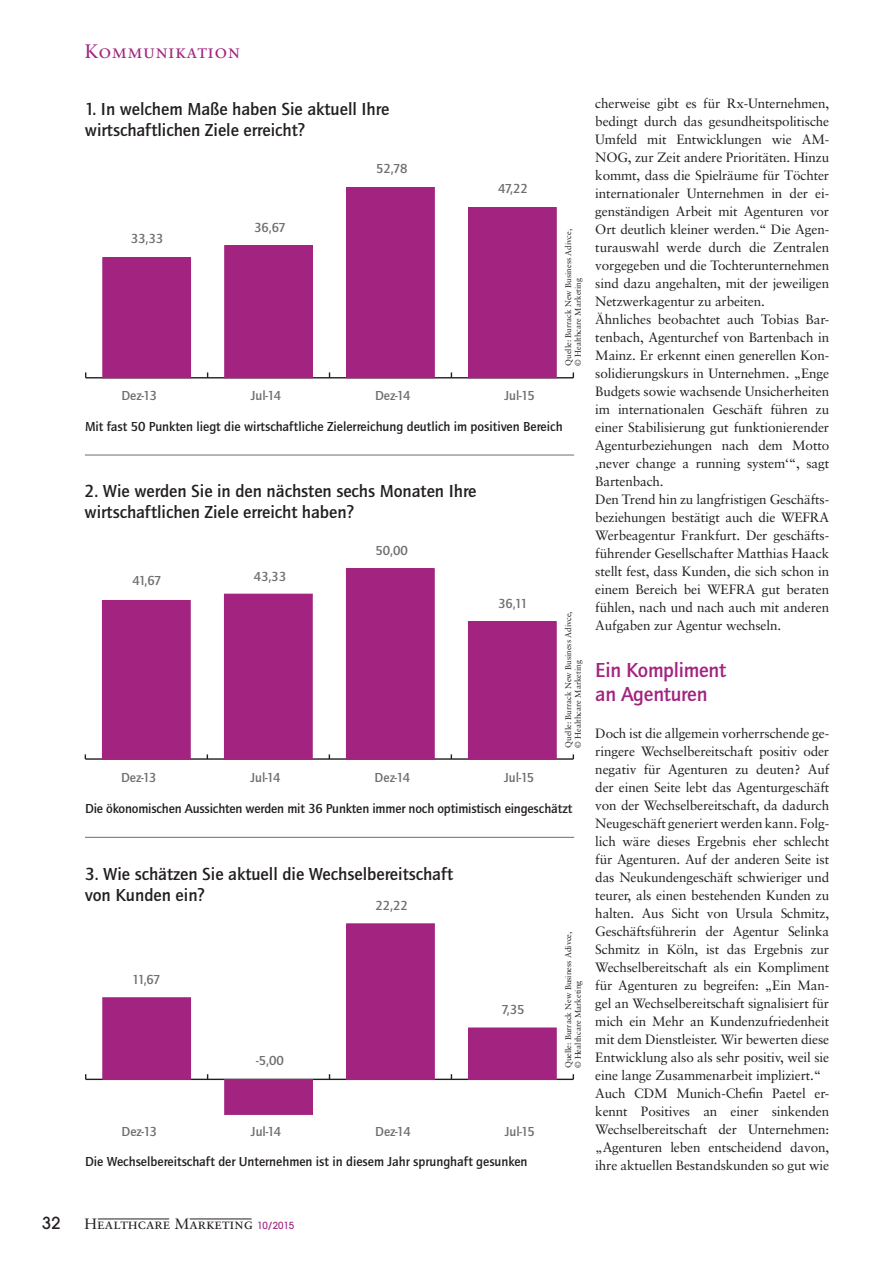
<style>
.page{position:relative;width:893px;height:1263px;background:#fff}
.page>*{position:absolute;margin:0;border:0;box-sizing:border-box;transform-origin:0 0}
.t1{font:500 21px/24px "Quay Sans ITC Std";letter-spacing:-.01em;color:#a22480}
.t2{font:19.5px "Sabon Roman SC";letter-spacing:.025em;color:#a22480}
.t3{font:500 18px/21px "Quay Sans ITC Std";color:#231f20}
.t4{font:500 16.5px "Avant Garde";color:#231f20}
.t5{font:15px "Sabon Roman SC";color:#231f20}
.t6{font:13.5px/18px "Sabon";letter-spacing:-.01em;color:#231f20}
.t7{font:500 13.5px "Quay Sans ITC Std";color:#231f20}
.t8{font:500 13.5px "Quay Sans ITC Std";color:#6d6e70}
.t9{font:8.25px/9.8px "Sabon";color:#231f20}
.s1{font-family:"Avant Garde";font-weight:500;font-size:9.75px;color:#a22480}
</style>
<div class="page">
<hr style="left:98px;top:1219px;width:71px;height:1px;background:#231f20">
<hr style="left:190px;top:1219px;width:62px;height:1px;background:#231f20">
<hr style="left:86px;top:377px;width:487px;height:1px;background:#231f20">
<div style="left:103px;top:258px;width:88px;height:120px;background:#a22480"></div>
<div style="left:102px;top:257px;width:89px;height:121px;border:1px solid #a22480"></div>
<div style="left:225px;top:246px;width:87px;height:132px;background:#a22480"></div>
<div style="left:224px;top:245px;width:89px;height:133px;border:1px solid #a22480"></div>
<div style="left:347px;top:188px;width:87px;height:190px;background:#a22480"></div>
<div style="left:346px;top:187px;width:89px;height:191px;border:1px solid #a22480"></div>
<div style="left:468px;top:208px;width:88px;height:170px;background:#a22480"></div>
<div style="left:468px;top:207px;width:89px;height:171px;border:1px solid #a22480"></div>
<hr style="left:85px;top:758px;width:488px;height:2px;background:#231f20">
<div style="left:102px;top:600px;width:88px;height:159px;background:#a22480"></div>
<div style="left:102px;top:600px;width:89px;height:159px;border:1px solid #a22480"></div>
<div style="left:224px;top:594px;width:88px;height:165px;background:#a22480"></div>
<div style="left:224px;top:594px;width:89px;height:165px;border:1px solid #a22480"></div>
<div style="left:346px;top:569px;width:88px;height:190px;background:#a22480"></div>
<div style="left:346px;top:568px;width:89px;height:191px;border:1px solid #a22480"></div>
<div style="left:468px;top:622px;width:88px;height:137px;background:#a22480"></div>
<div style="left:468px;top:621px;width:89px;height:138px;border:1px solid #a22480"></div>
<hr style="left:86px;top:1079px;width:487px;height:1px;background:#231f20">
<div style="left:103px;top:998px;width:88px;height:81px;background:#a22480"></div>
<div style="left:102px;top:997px;width:89px;height:83px;border:1px solid #a22480"></div>
<div style="left:225px;top:1080px;width:87px;height:34px;background:#a22480"></div>
<div style="left:224px;top:1079px;width:89px;height:36px;border:1px solid #a22480"></div>
<div style="left:347px;top:924px;width:87px;height:155px;background:#a22480"></div>
<div style="left:346px;top:923px;width:89px;height:157px;border:1px solid #a22480"></div>
<div style="left:468px;top:1028px;width:88px;height:51px;background:#a22480"></div>
<div style="left:468px;top:1028px;width:89px;height:52px;border:1px solid #a22480"></div>
<hr style="left:85px;top:837px;width:489px;height:1px;background:#6d6e70">
<hr style="left:85px;top:455px;width:489px;height:1px;background:#6d6e70">
<h2 class="t2" style="left:85px;top:43px;width:156px">Kommunikation</h2>
<h3 class="t3" style="left:85px;top:99px;width:306px">1. In welchem Maße haben Sie aktuell Ihre wirtschaftlichen Ziele erreicht?</h3>
<p class="t8" style="left:131px;top:234px;width:34px">33,33</p>
<p class="t8" style="left:254px;top:222px;width:33px">36,67</p>
<p class="t8" style="left:376px;top:164px;width:33px">52,78</p>
<p class="t8" style="left:498px;top:184px;width:31px">47,22</p>
<p class="t8" style="left:121px;top:390px;width:37px">Dez-13</p>
<p class="t8" style="left:251px;top:390px;width:32px">Jul-14</p>
<p class="t8" style="left:375px;top:390px;width:37px">Dez-14</p>
<p class="t8" style="left:504px;top:390px;width:32px">Jul-15</p>
<p class="t9" style="left:564px;top:366px;width:138px;rotate:-90deg">Quelle: Burrack New Business Adivce, © Healthcare Marketing</p>
<p class="t7" style="left:85px;top:421px;width:479px">Mit fast 50 Punkten liegt die wirtschaftliche Zielerreichung deutlich im positiven Bereich</p>
<h3 class="t3" style="left:85px;top:481px;width:393px">2. Wie werden Sie in den nächsten sechs Monaten Ihre wirtschaftlichen Ziele erreicht haben?</h3>
<p class="t8" style="left:132px;top:575px;width:31px">41,67</p>
<p class="t8" style="left:254px;top:571px;width:34px">43,33</p>
<p class="t8" style="left:375px;top:545px;width:34px">50,00</p>
<p class="t8" style="left:498px;top:599px;width:31px">36,11</p>
<p class="t8" style="left:121px;top:772px;width:37px">Dez-13</p>
<p class="t8" style="left:250px;top:772px;width:32px">Jul-14</p>
<p class="t8" style="left:375px;top:772px;width:37px">Dez-14</p>
<p class="t8" style="left:504px;top:772px;width:32px">Jul-15</p>
<p class="t9" style="left:564px;top:748px;width:138px;rotate:-90deg">Quelle: Burrack New Business Adivce, © Healthcare Marketing</p>
<p class="t7" style="left:85px;top:803px;width:489px">Die ökonomischen Aussichten werden mit 36 Punkten immer noch optimistisch eingeschätzt</p>
<h3 class="t3" style="left:85px;top:864px;width:370px">3. Wie schätzen Sie aktuell die Wechselbereitschaft von Kunden ein?</h3>
<p class="t8" style="left:375px;top:901px;width:34px">22,22</p>
<p class="t8" style="left:132px;top:975px;width:30px">11,67</p>
<p class="t8" style="left:256px;top:1056px;width:29px">-5,00</p>
<p class="t8" style="left:501px;top:1005px;width:25px">7,35</p>
<p class="t8" style="left:122px;top:1126px;width:37px">Dez-13</p>
<p class="t8" style="left:251px;top:1126px;width:32px">Jul-14</p>
<p class="t8" style="left:375px;top:1126px;width:37px">Dez-14</p>
<p class="t8" style="left:505px;top:1126px;width:32px">Jul-15</p>
<p class="t7" style="left:85px;top:1157px;width:444px">Die Wechselbereitschaft der Unternehmen ist in diesem Jahr sprunghaft gesunken</p>
<p class="t9" style="left:564px;top:1068px;width:138px;rotate:-90deg">Quelle: Burrack New Business Adivce, © Healthcare Marketing</p>
<p class="t6" style="left:595px;top:96px;width:235px">cherweise gibt es für Rx-Unternehmen, bedingt durch das gesundheitspolitische Umfeld mit Entwicklungen wie AM-NOG, zur Zeit andere Prioritäten. Hinzu kommt, dass die Spielräume für Töchter internationaler Unternehmen in der ei&shy;genständigen Arbeit mit Agenturen vor Ort deutlich kleiner werden.“ Die Agen&shy;turauswahl werde durch die Zentralen vorgegeben und die Tochterunternehmen sind dazu angehalten, mit der jeweiligen Netzwerkagentur zu arbeiten.<br>Ähnliches beobachtet auch Tobias Bar&shy;tenbach, Agenturchef von Bartenbach in Mainz. Er erkennt einen generellen Kon&shy;solidierungskurs in Unternehmen. „Enge Budgets sowie wachsende Unsicherheiten im internationalen Geschäft führen zu einer Stabilisierung gut funktionierender Agenturbeziehungen nach dem Motto ‚never change a running system‘“, sagt Bartenbach.<br>Den Trend hin zu langfristigen Geschäfts&shy;beziehungen bestätigt auch die WEFRA Werbeagentur Frankfurt. Der geschäfts&shy;führender Gesellschafter Matthias Haack stellt fest, dass Kunden, die sich schon in einem Bereich bei WEFRA gut beraten fühlen, nach und nach auch mit anderen Aufgaben zur Agentur wechseln.</p>
<h1 class="t1" style="left:595px;top:660px;width:132px">Ein Kompliment an Agenturen</h1>
<p class="t6" style="left:595px;top:726px;width:235px">Doch ist die allgemein vorherrschende ge&shy;ringere Wechselbereitschaft positiv oder negativ für Agenturen zu deuten? Auf der einen Seite lebt das Agenturgeschäft von der Wechselbereitschaft, da dadurch Neugeschäft generiert werden kann. Folg&shy;lich wäre dieses Ergebnis eher schlecht für Agenturen. Auf der anderen Seite ist das Neukundengeschäft schwieriger und teurer, als einen bestehenden Kunden zu halten. Aus Sicht von Ursula Schmitz, Geschäftsführerin der Agentur Selinka Schmitz in Köln, ist das Ergebnis zur Wechselbereitschaft als ein Kompliment für Agenturen zu begreifen: „Ein Man&shy;gel an Wechselbereitschaft signalisiert für mich ein Mehr an Kundenzufriedenheit mit dem Dienstleister. Wir bewerten diese Entwicklung also als sehr positiv, weil sie eine lange Zusammenarbeit impliziert.“ Auch CDM Munich-Chefin Paetel er&shy;kennt Positives an einer sinkenden Wechselbereitschaft der Unternehmen: „Agenturen leben entscheidend davon, ihre aktuellen Bestandskunden so gut wie</p>
<p class="t4" style="left:42px;top:1217px;width:20px">32</p>
<p class="t5" style="left:85px;top:1218px;width:211px">Healthcare Marketing <span class="s1">10/2015</span></p>
</div>
